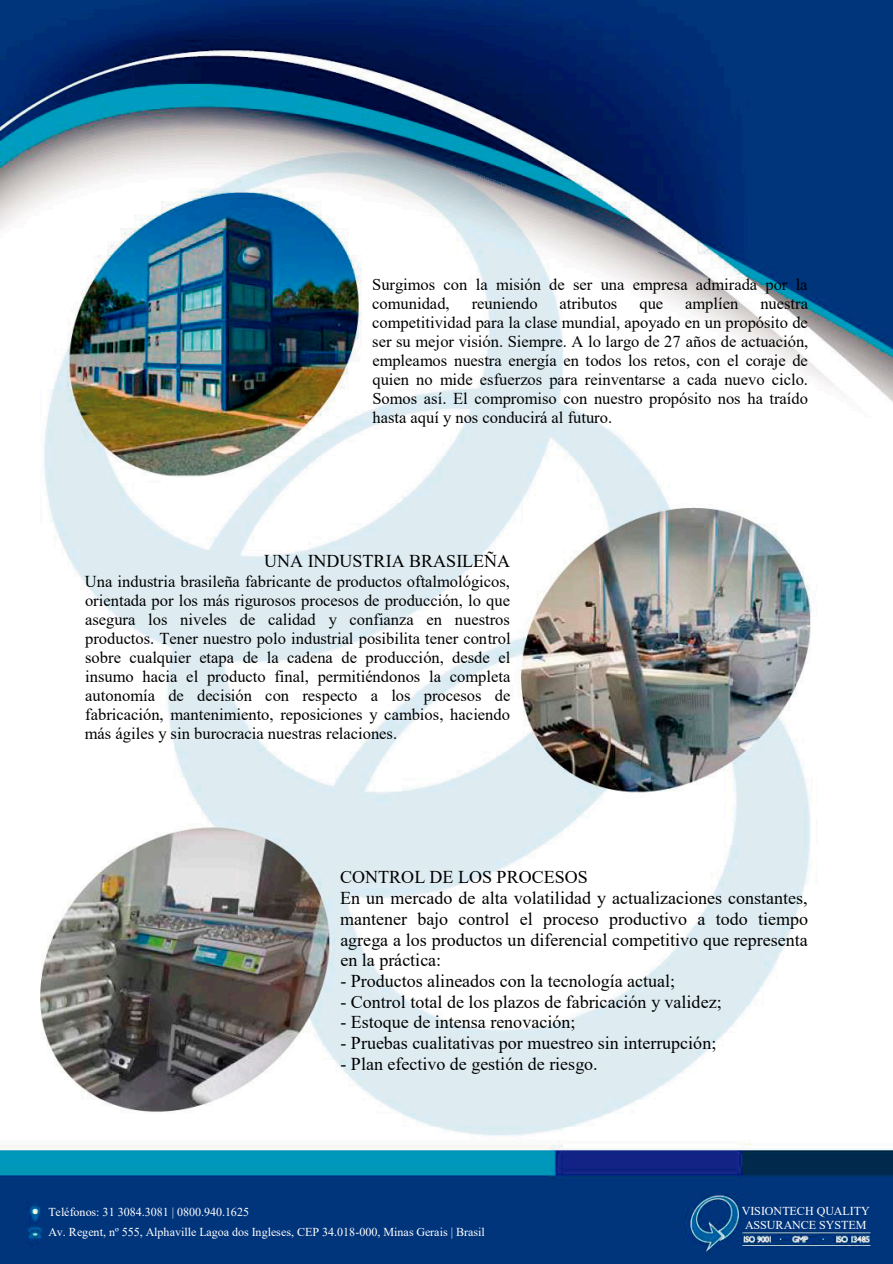
<style>
.page{position:relative;width:893px;height:1264px;background:#fff}
.page>*{position:absolute;margin:0;border:0;box-sizing:border-box;transform-origin:0 0}
.t1{font:18px/20.7px "Times New Roman";color:#000}
.t2{font:16.5px/18.9px "Times New Roman";color:#000;text-align:justify}
.t3{font:12px/13.8px "Times New Roman";letter-spacing:-.005em;color:#fff}
</style>
<div class="page">
<img style="left:0;top:0;width:893px;height:1263px">
<p class="t2" style="left:372px;top:274px;width:437px">Surgimos con la misión de ser una empresa admirada por la comunidad,</p>
<p class="t2" style="left:472px;top:293px;width:68px">reuniendo</p>
<p class="t2" style="left:560px;top:293px;width:59px">atributos</p>
<p class="t2" style="left:639px;top:293px;width:25px">que</p>
<p class="t2" style="left:685px;top:293px;width:55px">amplíen</p>
<p class="t2" style="left:372px;top:293px;width:438px;text-indent:388px">nuestra competitividad para la clase mundial, apoyado en un propósito de ser su mejor visión. Siempre. A lo largo de 27 años de actuación, empleamos nuestra energía en todos los retos, con el coraje de quien no mide esfuerzos para reinventarse a cada nuevo ciclo.<br>Somos así. El compromiso con nuestro propósito nos ha traído hasta aquí y nos conducirá al futuro.</p>
<p class="t1" style="left:264px;top:550px;width:247px">UNA INDUSTRIA BRASILEÑA</p>
<p class="t2" style="left:85px;top:571px;width:427px">Una industria brasileña fabricante de productos oftalmológicos, orientada por los más rigurosos procesos de producción, lo que asegura los niveles de calidad y confianza en nuestros productos. Tener nuestro polo industrial posibilita tener control sobre cualquier etapa de la cadena de producción, desde el insumo hacia el producto final, permitiéndonos la completa autonomía de decisión con respecto a los procesos de fabricación, mantenimiento, reposiciones y cambios, haciendo más ágiles y sin burocracia nuestras relaciones.</p>
<p class="t1" style="left:340px;top:866px;width:469px">CONTROL DE LOS PROCESOS<br>En un mercado de alta volatilidad y actualizaciones constantes, mantener bajo control el proceso productivo a todo tiempo agrega a los productos un diferencial competitivo que representa en la práctica:</p>
<p class="t1" style="left:340px;top:969px;width:336px">- Productos alineados con la tecnología actual;</p>
<p class="t1" style="left:340px;top:990px;width:383px">- Control total de los plazos de fabricación y validez;</p>
<p class="t1" style="left:341px;top:1011px;width:236px">- Estoque de intensa renovación;</p>
<p class="t1" style="left:341px;top:1031px;width:377px">- Pruebas cualitativas por muestreo sin interrupción;</p>
<p class="t1" style="left:341px;top:1052px;width:259px">- Plan efectivo de gestión de riesgo.</p>
<p class="t3" style="left:48px;top:1201px;width:438px;line-height:19.8px">Teléfonos: 31 3084.3081 | 0800.940.1625<br>Av. Regent, nº 555, Alphaville Lagoa dos Ingleses, CEP 34.018-000, Minas Gerais | Brasil</p>
<p class="t3" style="left:742px;top:1203px;width:130px">VISIONTECH QUALITY<br>ASSURANCE SYSTEM</p>
</div>
